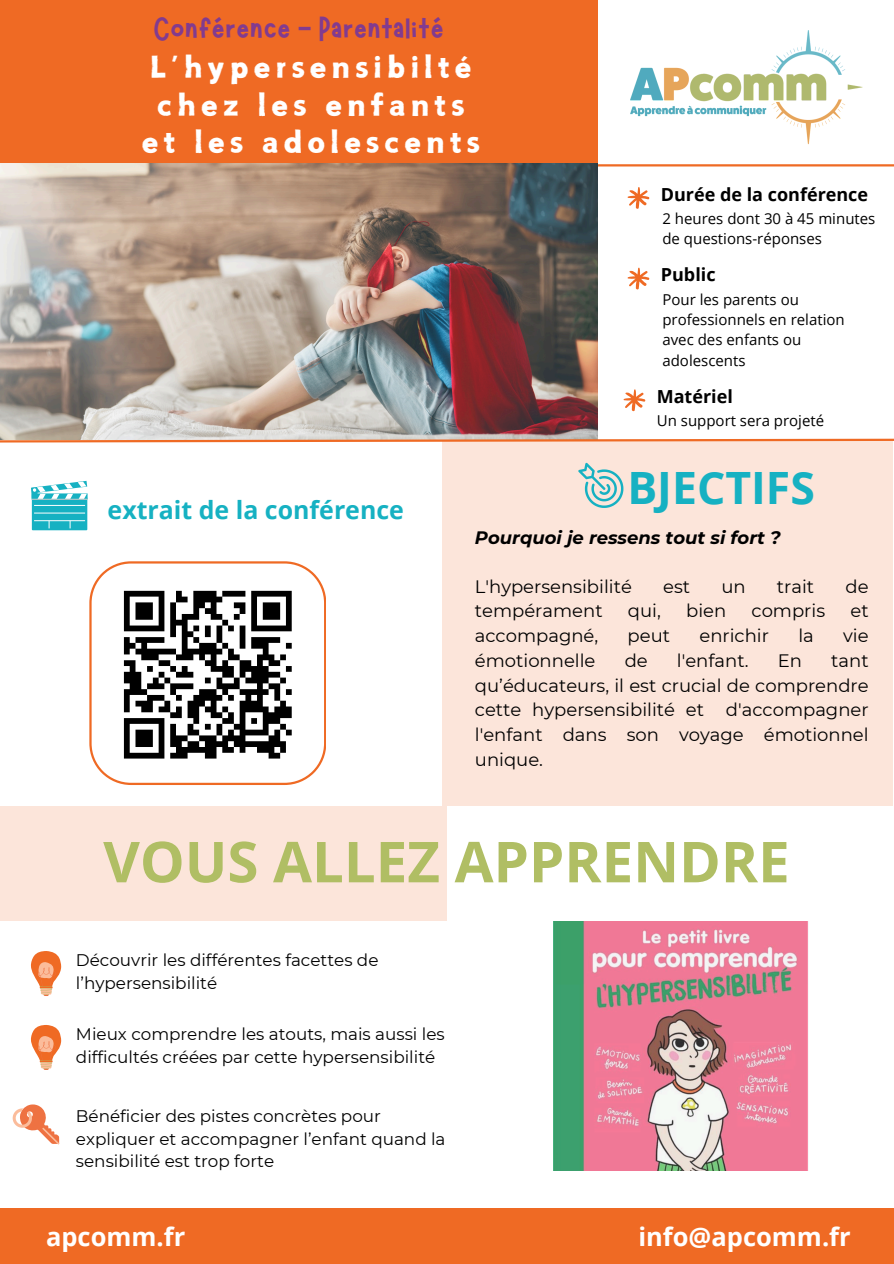
<style>
.page{position:relative;width:894px;height:1264px;background:#fff}
.page>*{position:absolute;margin:0;border:0;box-sizing:border-box;transform-origin:0 0}
.t1{font:700 56.4px "Open Sans";color:#b0be64}
.t2{font:700 44.55px "Open Sans";color:#16b1c2}
.t3{font:34.5px "Marykate";color:#823b8f}
.t4{font:27px/37.2px "Canva Powerful Calligraphy";letter-spacing:.2em;color:#fff;text-align:center}
.t5{font:700 25.5px "Open Sans";color:#fff}
.t6{font:700 24.9px "Open Sans";color:#16b1c2}
.t7{font:18px/24.8px "Montserrat";color:#000;text-align:justify}
.t8{font:700 18px "Open Sans";color:#000}
.t9{font:italic 700 18px "Montserrat";color:#000}
.t10{font:16.8px/22.5px "Montserrat";color:#000}
.t11{font:15px/20.2px "Open Sans";color:#000}
</style>
<div class="page">
<div style="left:0;top:1208px;width:893px;height:55px;background:#ef6a24"></div>
<div style="left:0;top:0;width:597px;height:165px;background:#ef6a24"></div>
<img style="left:623px;top:30px;width:242px;height:137px">
<hr style="left:597px;top:164px;width:296px;height:2px;background:#ef6a24">
<img style="left:0;top:164px;width:597px;height:273px">
<svg style="left:627px;top:187px;width:22px;height:22px"></svg>
<svg style="left:0;top:437px;width:893px;height:6px;background:#e7b091"></svg>
<div style="left:442px;top:441px;width:450px;height:365px;background:#fce5da"></div>
<div style="left:0;top:806px;width:446px;height:115px;background:#fce5da"></div>
<svg style="left:627px;top:267px;width:22px;height:23px"></svg>
<svg style="left:623px;top:389px;width:22px;height:22px"></svg>
<svg style="left:578px;top:463px;width:45px;height:45px"></svg>
<svg style="left:31px;top:951px;width:30px;height:45px"></svg>
<svg style="left:31px;top:1025px;width:30px;height:44px"></svg>
<svg style="left:89px;top:561px;width:237px;height:224px"></svg>
<svg style="left:31px;top:481px;width:56px;height:49px"></svg>
<hr style="left:34px;top:513px;width:51px;height:1px;background:#fff">
<hr style="left:34px;top:505px;width:51px;height:1px;background:#fff">
<svg style="left:13px;top:1104px;width:46px;height:40px"></svg>
<img style="left:553px;top:921px;width:254px;height:249px">
<div style="left:112px;top:579px;width:191px;height:191px;background:#fff"></div>
<svg style="left:123px;top:590px;width:169px;height:169px"></svg>
<h6 class="t3" style="left:153px;top:7px;width:292px">Conférence - Parentalité</h6>
<p class="t4" style="left:142px;top:48px;width:339px">L’hypersensibilté chez les enfants et les adolescents</p>
<p class="t6" style="left:108px;top:492px;width:298px">extrait de la conférence</p>
<p class="t8" style="left:660px;top:181px;width:209px">Durée de la conférence</p>
<h6 class="t11" style="left:662px;top:208px;width:214px">2 heures dont 30 à 45 minutes de questions-réponses</h6>
<p class="t8" style="left:660px;top:262px;width:56px">Public</p>
<p class="t11" style="left:662px;top:289px;width:184px">Pour les parents ou professionnels en relation avec des enfants ou adolescents</p>
<h6 class="t8" style="left:656px;top:384px;width:78px">Matériel</h6>
<p class="t11" style="left:656px;top:410px;width:169px">Un support sera projeté</p>
<p class="t2" style="left:627px;top:456px;width:189px">BJECTIFS</p>
<p class="t9" style="left:474px;top:527px;width:307px">Pourquoi je ressens tout si fort ?</p>
<h1 class="t7" style="left:474px;top:573px;width:158px">L'hypersensibilité</h1>
<h1 class="t7" style="left:663px;top:573px;width:28px">est</h1>
<h1 class="t7" style="left:721px;top:573px;width:26px">un</h1>
<h1 class="t7" style="left:776px;top:573px;width:39px">trait</h1>
<h1 class="t7" style="left:845px;top:573px;width:25px">de</h1>
<h1 class="t7" style="left:474px;top:598px;width:129px">tempérament</h1>
<h1 class="t7" style="left:627px;top:598px;width:34px">qui,</h1>
<h1 class="t7" style="left:686px;top:598px;width:42px">bien</h1>
<h1 class="t7" style="left:751px;top:598px;width:75px">compris</h1>
<h1 class="t7" style="left:850px;top:598px;width:20px">et</h1>
<h1 class="t7" style="left:474px;top:623px;width:125px">accompagné,</h1>
<h1 class="t7" style="left:627px;top:623px;width:44px">peut</h1>
<h1 class="t7" style="left:699px;top:623px;width:71px">enrichir</h1>
<h1 class="t7" style="left:798px;top:623px;width:17px">la</h1>
<h1 class="t7" style="left:842px;top:623px;width:27px">vie</h1>
<h1 class="t7" style="left:474px;top:648px;width:122px">émotionnelle</h1>
<h1 class="t7" style="left:624px;top:648px;width:25px">de</h1>
<h1 class="t7" style="left:676px;top:648px;width:73px">l'enfant.</h1>
<h1 class="t7" style="left:777px;top:648px;width:26px">En</h1>
<h1 class="t7" style="left:474px;top:648px;width:395px;text-indent:356px">tant qu’éducateurs, il est crucial de comprendre cette hypersensibilité et d'accompagner l'enfant dans son voyage émotionnel unique.</h1>
<p class="t1" style="left:103px;top:822px;width:687px">VOUS ALLEZ APPRENDRE</p>
<h2 class="t10" style="left:76px;top:948px;width:304px">Découvrir les différentes facettes de l’hypersensibilité</h2>
<p class="t10" style="left:76px;top:1022px;width:370px">Mieux comprendre les atouts, mais aussi les difficultés créées par cette hypersensibilité</p>
<h4 class="t10" style="left:76px;top:1104px;width:371px">Bénéficier des pistes concrètes pour expliquer et accompagner l’enfant quand la sensibilité est trop forte</h4>
<h6 class="t5" style="left:46px;top:1218px;width:141px">apcomm.fr</h6>
<p class="t5" style="left:638px;top:1218px;width:214px">info@apcomm.fr</p>
</div>
